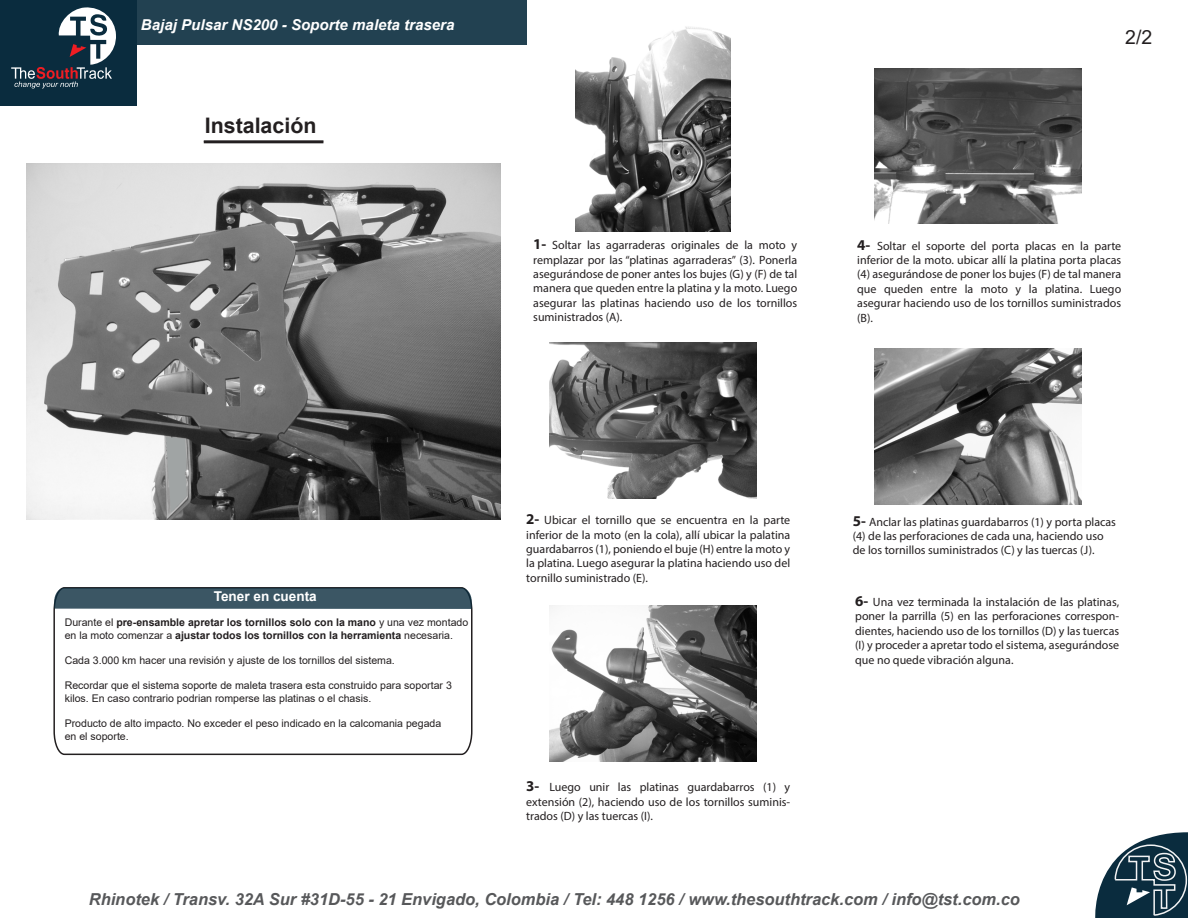
<style>
.page{position:relative;width:1188px;height:918px;background:#fff}
.page>*{position:absolute;margin:0;border:0;box-sizing:border-box;transform-origin:0 0}
.t1{font:700 21.45px "Arial";color:#231f20}
.t2{font:19.5px "Arial";color:#231f20}
.t3{font:italic 700 16.5px "Arial";color:#57585a}
.t4{font:italic 700 15px "Arial";color:#fff}
.t5{font:700 13.5px "Arial";color:#fff}
.t6{font:12px/14.4px "Myriad Pro";color:#231f20;text-align:justify}
.t7{font:10.5px/12.8px "Arial";color:#231f20}
.t8{font:700 10.5px/12.8px "Arial";color:#231f20}
.s1{font-weight:700;font-size:15px}
.s2{font-weight:400}
</style>
<div class="page">
<hr style="left:204px;top:140px;width:119px;height:3px;background:#231f20">
<div style="left:137px;top:0;width:390px;height:44px;background:#224151"></div>
<div style="left:0;top:0;width:137px;height:105px;background:#0a2c3e"></div>
<svg style="left:11px;top:7px;width:105px;height:82px"></svg>
<svg style="left:1095px;top:832px;width:93px;height:86px"></svg>
<img style="left:575px;top:26px;width:156px;height:205px">
<img style="left:549px;top:343px;width:208px;height:155px">
<img style="left:549px;top:606px;width:208px;height:155px">
<img style="left:874px;top:68px;width:207px;height:156px">
<img style="left:874px;top:349px;width:207px;height:155px">
<img style="left:26px;top:164px;width:475px;height:356px">
<svg style="left:166px;top:437px;width:22px;height:76px;background:#9b9e9e"></svg>
<svg style="left:53px;top:587px;width:420px;height:169px"></svg>
<svg style="left:54px;top:588px;width:418px;height:21px;background:#3c5765"></svg>
<p class="t4" style="left:141px;top:15px;width:315px">Bajaj Pulsar NS200 - Soporte maleta trasera</p>
<h1 class="t1" style="left:205px;top:111px;width:113px">Instalación</h1>
<h2 class="t2" style="left:1125px;top:24px;width:29px">2/2</h2>
<p class="t6" style="left:533px;top:238px;width:266px"><span class="s1">1-</span> Soltar las agarraderas originales de la moto y remplazar por las “platinas agarraderas” (3). Ponerla asegurándose de poner antes los bujes (G) y (F) de tal manera que queden entre la platina y la moto. Luego asegurar las platinas haciendo uso de los tornillos suministrados (A).</p>
<p class="t6" style="left:857px;top:238px;width:266px"><span class="s1">4-</span> Soltar el soporte del porta placas en la parte inferior de la moto. ubicar allí la platina porta placas (4) asegurándose de poner los bujes (F) de tal manera que queden entre la moto y la platina. Luego asegurar haciendo uso de los tornillos suministrados (B).</p>
<p class="t5" style="left:214px;top:587px;width:105px">Tener en cuenta</p>
<p class="t8" style="left:65px;top:616px;width:405px"><span class="s2">Durante el</span> pre-ensamble apretar los tornillos solo con la mano <span class="s2">y una vez montado en la moto comenzar a</span> ajustar todos los tornillos con la herramienta <span class="s2">necesaria.</span></p>
<p class="t7" style="left:65px;top:654px;width:332px">Cada 3.000 km hacer una revisión y ajuste de los tornillos del sistema.</p>
<p class="t7" style="left:65px;top:679px;width:389px">Recordar que el sistema soporte de maleta trasera esta construido para soportar 3 kilos. En caso contrario podrian romperse las platinas o el chasis.</p>
<p class="t7" style="left:65px;top:717px;width:378px">Producto de alto impacto. No exceder el peso indicado en la calcomania pegada en el soporte.</p>
<p class="t6" style="left:526px;top:513px;width:266px"><span class="s1">2-</span> Ubicar el tornillo que se encuentra en la parte inferior de la moto (en la cola), allí ubicar la palatina guardabarros (1), poniendo el buje (H) entre la moto y la platina. Luego asegurar la platina haciendo uso del tornillo suministrado (E).</p>
<p class="t6" style="left:526px;top:780px;width:266px"><span class="s1">3-</span> Luego unir las platinas guardabarros (1) y extensión (2), haciendo uso de los tornillos suminis&shy;trados (D) y las tuercas (I).</p>
<p class="t6" style="left:853px;top:514px;width:265px;text-align:left"><span class="s1">5-</span> Anclar las platinas guardabarros (1) y porta placas (4) de las perforaciones de cada una, haciendo uso de los tornillos suministrados (C) y las tuercas (J).</p>
<p class="t6" style="left:855px;top:595px;width:266px"><span class="s1">6-</span> Una vez terminada la instalación de las platinas, poner la parrilla (5) en las perforaciones correspon&shy;dientes, haciendo uso de los tornillos (D) y las tuercas (I) y proceder a apretar todo el sistema, asegurándose que no quede vibración alguna.</p>
<h3 class="t3" style="left:89px;top:888px;width:933px">Rhinotek / Transv. 32A Sur #31D-55 - 21 Envigado, Colombia / Tel: 448 1256 / www.thesouthtrack.com / info@tst.com.co</h3>
</div>
